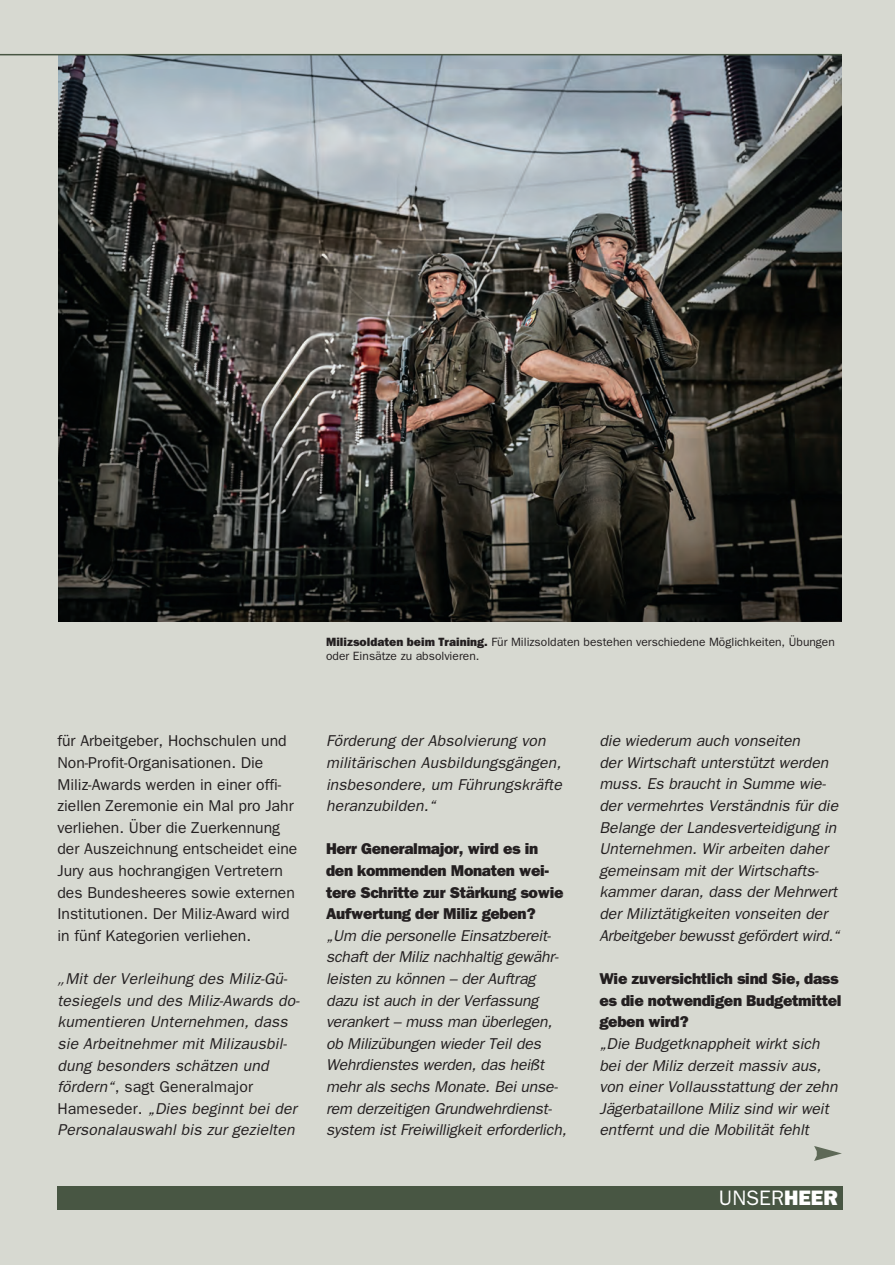
<style>
.page{position:relative;width:895px;height:1265px;background:#fff}
.page>*{position:absolute;margin:0;border:0;box-sizing:border-box;transform-origin:0 0}
.t1{font:21px "Franklin Gothic";color:#fff}
.t2{font:15.75px/21.6px "Frank Got Boo Obl";color:#231f20}
.t3{font:15.75px/21.6px "Franklin Gothic";color:#231f20}
.t4{font:800 15.75px/21.6px "Franklin Gothic";letter-spacing:-.02em;color:#231f20}
.t5{font:12px/13.5px "Franklin Gothic";color:#231f20}
.s1{font-weight:800}
.s2{font-family:"Palatino";font-style:italic}
.s3{font-family:"Frank Got Boo Obl"}
.s4{font-family:"Franklin Gothic"}
</style>
<div class="page">
<div style="left:0;top:0;width:895px;height:1264px;background:#d7d9d1"></div>
<div style="left:57px;top:1185px;width:785px;height:23px;background:#485643"></div>
<svg style="left:814px;top:1146px;width:28px;height:14px"></svg>
<img style="left:58px;top:55px;width:784px;height:566px">
<hr style="left:0;top:54px;width:842px;height:1px;background:#485643">
<p class="t5" style="left:326px;top:635px;width:510px"><span class="s1">Milizsoldaten beim Training.</span> Für Milizsoldaten bestehen verschiedene Möglichkeiten, Übungen oder Einsätze zu absolvieren.</p>
<p class="t3" style="left:57px;top:729px;width:242px">für Arbeitgeber, Hochschulen und Non-Profit-Organisationen. Die Miliz-Awards werden in einer offi&shy;ziellen Zeremonie ein Mal pro Jahr verliehen. Über die Zuerkennung der Auszeichnung entscheidet eine Jury aus hochrangigen Vertretern des Bundesheeres sowie externen Institutionen. Der Miliz-Award wird in fünf Kategorien verliehen.</p>
<p class="t2" style="left:57px;top:967px;width:244px"><span class="s2">„</span>Mit der Verleihung des Miliz-Gü&shy;tesiegels und des Miliz-Awards do&shy;kumentieren Unternehmen, dass sie Arbeitnehmer mit Milizausbil&shy;dung besonders schätzen und</p>
<p class="t3" style="left:57px;top:1075px;width:197px"><span class="s3">fördern“</span>, sagt Generalmajor</p>
<p class="t2" style="left:57px;top:1096px;width:241px"><span class="s4">Hameseder.</span> „Dies beginnt bei der<br>Personalauswahl bis zur gezielten</p>
<p class="t2" style="left:326px;top:729px;width:237px">Förderung der Absolvierung von militärischen Ausbildungsgängen, insbesondere, um Führungskräfte heranzubilden.“</p>
<p class="t4" style="left:326px;top:837px;width:239px">Herr Generalmajor, wird es in den kommenden Monaten wei&shy;tere Schritte zur Stärkung sowie<br>Aufwertung der Miliz geben?</p>
<p class="t2" style="left:326px;top:924px;width:242px">„Um die personelle Einsatzbereit&shy;schaft der Miliz nachhaltig gewähr&shy;leisten zu können – der Auftrag dazu ist auch in der Verfassung verankert – muss man überlegen, ob Milizübungen wieder Teil des Wehrdienstes werden, das heißt mehr als sechs Monate. Bei unse&shy;rem derzeitigen Grundwehrdienst&shy;system ist Freiwilligkeit erforderlich,</p>
<p class="t2" style="left:599px;top:729px;width:242px">die wiederum auch vonseiten<br>der Wirtschaft unterstützt werden muss. Es braucht in Summe wie&shy;der vermehrtes Verständnis für die Belange der Landesverteidigung in Unternehmen. Wir arbeiten daher gemeinsam mit der Wirtschafts&shy;kammer daran, dass der Mehrwert der Miliztätigkeiten vonseiten der Arbeitgeber bewusst gefördert wird.“</p>
<p class="t4" style="left:599px;top:967px;width:244px">Wie zuversichtlich sind Sie, dass es die notwendigen Budgetmittel geben wird?</p>
<p class="t2" style="left:599px;top:1032px;width:240px">„Die Budgetknappheit wirkt sich bei der Miliz derzeit massiv aus, von einer Vollausstattung der zehn Jägerbataillone Miliz sind wir weit entfernt und die Mobilität fehlt</p>
<h1 class="t1" style="left:719px;top:1184px;width:120px">UNSER<span class="s1">HEER</span></h1>
</div>
